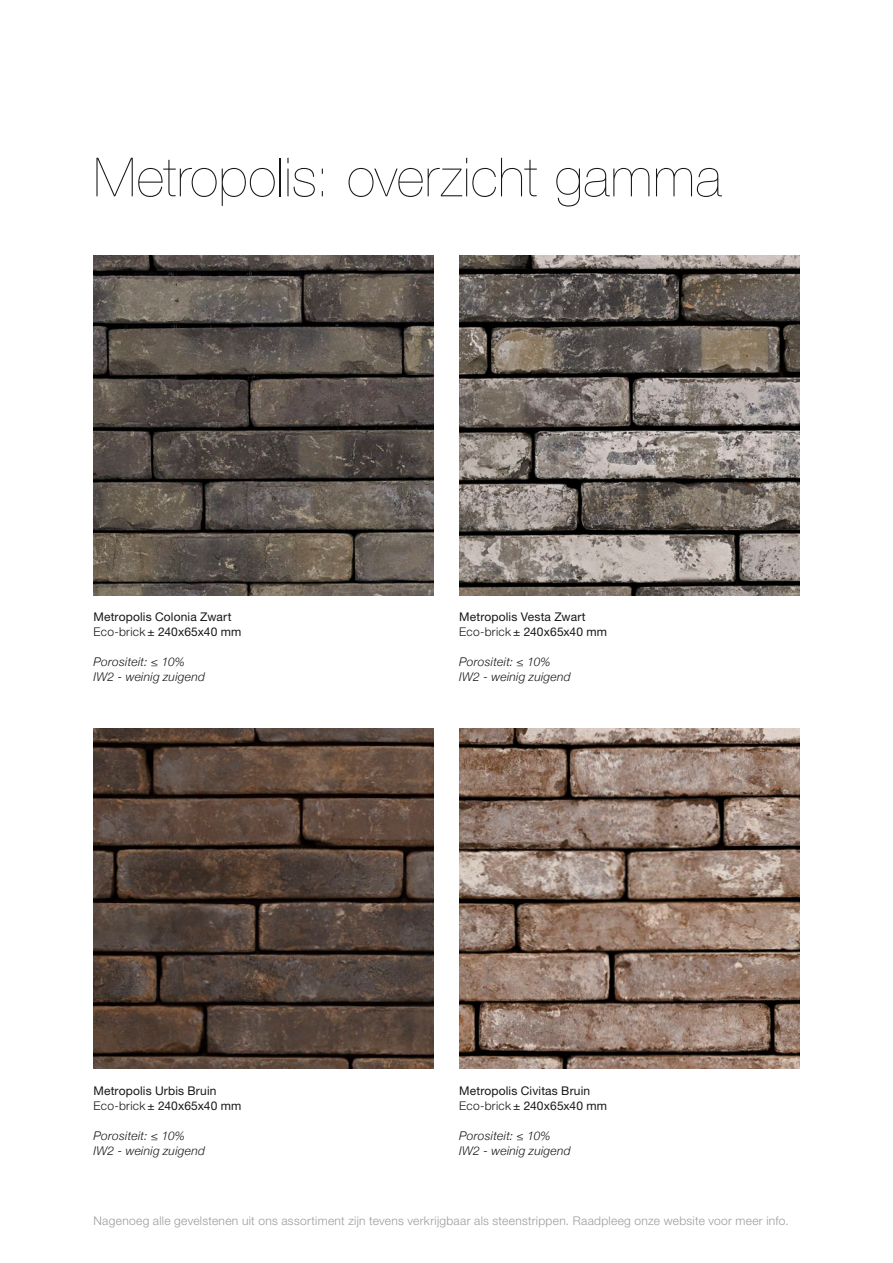
<style>
.page{position:relative;width:893px;height:1263px;background:#fff}
.page>*{position:absolute;margin:0;border:0;box-sizing:border-box;transform-origin:0 0}
.t1{font:200 54px "Helvetica Neue LT Std";letter-spacing:.01em;color:#171715}
.t2{font:12px/15px "Helvetica Neue LT Std";letter-spacing:.01em;color:#171715}
.t3{font:italic 300 12px/15px "Helvetica Neue";letter-spacing:.02em;color:#171715}
.t4{font:300 12px "Helvetica Neue LT Std";letter-spacing:.025em;color:#9b9c9c}
.s1{font-weight:300}
</style>
<div class="page">
<img style="left:459px;top:728px;width:340px;height:340px">
<img style="left:94px;top:255px;width:340px;height:340px">
<img style="left:459px;top:255px;width:340px;height:340px">
<img style="left:94px;top:728px;width:340px;height:340px">
<h1 class="t1" style="left:94px;top:146px;width:630px">Metropolis: overzicht gamma</h1>
<p class="t2" style="left:94px;top:609px;width:149px">Metropolis Colonia Zwart<br><span class="s1">Eco-brick</span> ± 240x65x40 mm</p>
<p class="t3" style="left:94px;top:653px;width:113px">Porositeit: ≤ 10%<br>IW2 - weinig zuigend</p>
<p class="t2" style="left:94px;top:1083px;width:149px">Metropolis Urbis Bruin<br><span class="s1">Eco-brick</span> ± 240x65x40 mm</p>
<p class="t3" style="left:94px;top:1127px;width:113px">Porositeit: ≤ 10%<br>IW2 - weinig zuigend</p>
<p class="t2" style="left:459px;top:609px;width:149px">Metropolis Vesta Zwart<br><span class="s1">Eco-brick</span> ± 240x65x40 mm</p>
<p class="t3" style="left:459px;top:653px;width:113px">Porositeit: ≤ 10%<br>IW2 - weinig zuigend</p>
<p class="t2" style="left:459px;top:1082px;width:149px">Metropolis Civitas Bruin<br><span class="s1">Eco-brick</span> ± 240x65x40 mm</p>
<p class="t3" style="left:459px;top:1127px;width:113px">Porositeit: ≤ 10%<br>IW2 - weinig zuigend</p>
<p class="t4" style="left:94px;top:1213px;width:697px">Nagenoeg alle gevelstenen uit ons assortiment zijn tevens verkrijgbaar als steenstrippen. Raadpleeg onze website voor meer info.</p>
</div>
